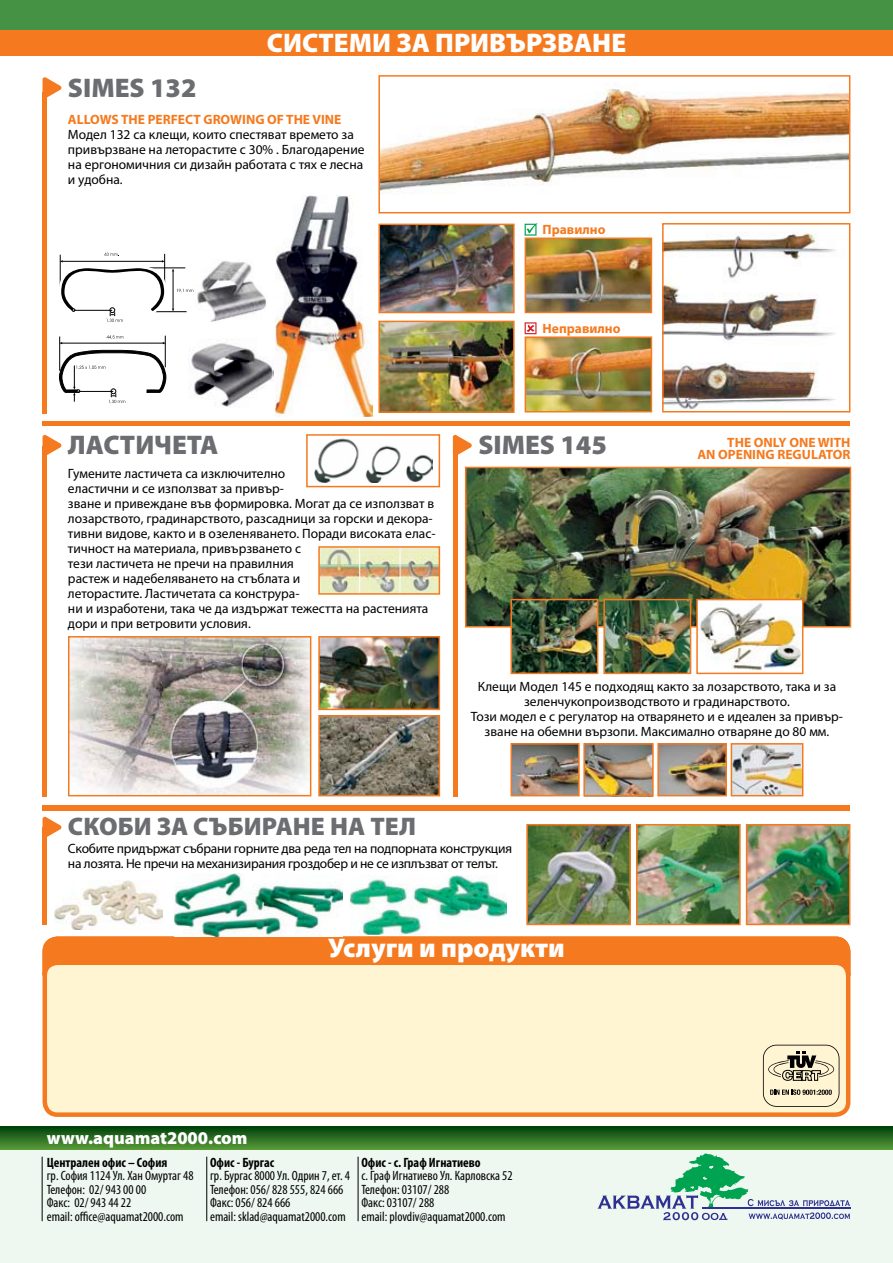
<style>
.page{position:relative;width:893px;height:1263px;background:#fff}
.page>*{position:absolute;margin:0;border:0;box-sizing:border-box;transform-origin:0 0}
.t1{font:900 27px "Myriad Pro";color:#fff}
.t2{font:900 27px "Myriad Pro";color:#6c6d71}
.t3{font:900 25.5px "Myriad Pro";color:#6c6d71}
.t4{font:900 18px "Myriad Pro";color:#fff}
.t5{font:13.5px/15px "Myriad Pro";color:#000}
.t6{font:condensed 13.5px/13.5px "Myriad Pro";color:#000}
.t7{font:13.5px/15px "Myriad Pro";letter-spacing:-.02em;color:#000}
.t8{font:700 13.5px/12px "Myriad Pro";color:#f57a1f;text-align:right}
.t9{font:700 condensed 13.5px "Myriad Pro";color:#000}
</style>
<div class="page">
<img style="left:276px;top:196px;width:96px;height:220px">
<img style="left:381px;top:87px;width:466px;height:108px">
<div style="left:378px;top:75px;width:472px;height:138px;border:2px solid #f57a1f"></div>
<div style="left:0;top:1147px;width:893px;height:116px;background:#eef7f0"></div>
<div style="left:0;top:1127px;width:893px;height:22px;background:linear-gradient(to bottom,#04430f,#529335)"></div>
<svg style="left:598px;top:1153px;width:252px;height:67px"></svg>
<hr style="left:206px;top:1157px;width:1px;height:64px;background:#000">
<hr style="left:42px;top:1157px;width:1px;height:64px;background:#000">
<hr style="left:358px;top:1157px;width:1px;height:64px;background:#000">
<div style="left:0;top:0;width:893px;height:43px;background:#459244"></div>
<div style="left:0;top:30px;width:893px;height:25px;background:#f57a1f"></div>
<hr style="left:43px;top:422px;width:807px;height:4px;background:#f57a1f">
<hr style="left:43px;top:446px;width:4px;height:350px;background:#f57a1f">
<hr style="left:453px;top:446px;width:4px;height:350px;background:#f57a1f">
<svg style="left:43px;top:435px;width:18px;height:20px"></svg>
<svg style="left:453px;top:435px;width:19px;height:21px"></svg>
<img style="left:468px;top:470px;width:380px;height:154px">
<div style="left:465px;top:467px;width:386px;height:160px;border:2px solid #f57a1f"></div>
<div style="left:45px;top:939px;width:803px;height:176px;background:#fff5d2;border-radius:13px"></div>
<div style="left:43px;top:936px;width:807px;height:181px;border:4px solid #f57a1f;border-radius:13px"></div>
<svg style="left:42px;top:934px;width:809px;height:46px"></svg>
<img style="left:381px;top:227px;width:131px;height:83px">
<div style="left:378px;top:224px;width:137px;height:89px;border:2px solid #f57a1f"></div>
<img style="left:193px;top:343px;width:80px;height:64px">
<img style="left:193px;top:261px;width:73px;height:61px">
<img style="left:174px;top:874px;width:169px;height:62px">
<svg style="left:43px;top:77px;width:150px;height:337px"></svg>
<img style="left:381px;top:324px;width:131px;height:86px">
<div style="left:378px;top:321px;width:137px;height:92px;border:2px solid #f57a1f"></div>
<img style="left:665px;top:232px;width:171px;height:177px">
<div style="left:662px;top:223px;width:188px;height:189px;border:2px solid #f57a1f"></div>
<svg style="left:525px;top:322px;width:11px;height:12px"></svg>
<img style="left:528px;top:339px;width:121px;height:70px">
<div style="left:525px;top:336px;width:127px;height:76px;border:2px solid #f57a1f"></div>
<img style="left:528px;top:241px;width:121px;height:69px">
<div style="left:525px;top:238px;width:127px;height:75px;border:2px solid #f57a1f"></div>
<svg style="left:525px;top:223px;width:12px;height:13px"></svg>
<img style="left:321px;top:549px;width:116px;height:43px">
<div style="left:318px;top:546px;width:122px;height:49px;border:2px solid #f57a1f"></div>
<img style="left:513px;top:746px;width:64px;height:47px">
<div style="left:510px;top:743px;width:70px;height:53px;border:2px solid #f57a1f"></div>
<img style="left:586px;top:746px;width:65px;height:47px">
<div style="left:583px;top:743px;width:71px;height:53px;border:2px solid #f57a1f"></div>
<img style="left:660px;top:746px;width:64px;height:47px">
<div style="left:657px;top:743px;width:70px;height:53px;border:2px solid #f57a1f"></div>
<img style="left:734px;top:746px;width:66px;height:47px">
<div style="left:731px;top:743px;width:72px;height:53px;border:2px solid #f57a1f"></div>
<img style="left:513px;top:602px;width:82px;height:69px">
<div style="left:510px;top:599px;width:88px;height:75px;border:2px solid #f57a1f"></div>
<img style="left:606px;top:602px;width:82px;height:69px">
<div style="left:603px;top:599px;width:88px;height:75px;border:2px solid #f57a1f"></div>
<img style="left:699px;top:602px;width:101px;height:69px">
<div style="left:696px;top:599px;width:107px;height:75px;border:2px solid #f57a1f"></div>
<img style="left:321px;top:718px;width:116px;height:75px">
<div style="left:318px;top:715px;width:122px;height:81px;border:2px solid #f57a1f"></div>
<img style="left:321px;top:639px;width:116px;height:68px">
<div style="left:318px;top:636px;width:122px;height:74px;border:2px solid #f57a1f"></div>
<img style="left:71px;top:639px;width:237px;height:154px">
<div style="left:68px;top:636px;width:243px;height:160px;border:2px solid #f57a1f"></div>
<img style="left:314px;top:439px;width:118px;height:43px">
<div style="left:306px;top:434px;width:134px;height:53px;border:2px solid #f57a1f"></div>
<hr style="left:43px;top:827px;width:4px;height:98px;background:#f57a1f">
<div style="left:43px;top:805px;width:807px;height:5px;background:#f57a1f"></div>
<svg style="left:43px;top:817px;width:18px;height:20px"></svg>
<img style="left:749px;top:827px;width:98px;height:95px">
<div style="left:746px;top:824px;width:104px;height:101px;border:2px solid #f57a1f"></div>
<img style="left:639px;top:827px;width:99px;height:95px">
<div style="left:636px;top:824px;width:105px;height:101px;border:2px solid #f57a1f"></div>
<img style="left:351px;top:876px;width:156px;height:58px">
<img style="left:54px;top:880px;width:108px;height:50px">
<img style="left:529px;top:827px;width:99px;height:95px">
<div style="left:526px;top:824px;width:105px;height:101px;border:2px solid #f57a1f"></div>
<svg style="left:763px;top:1045px;width:76px;height:62px"></svg>
<h1 class="t2" style="left:68px;top:72px;width:130px">SIMES 132</h1>
<h1 class="t1" style="left:267px;top:27px;width:361px">СИСТЕМИ ЗА ПРИВЪРЗВАНЕ</h1>
<p class="t8" style="left:68px;top:113px;width:275px">ALLOWS THE PERFECT GROWING OF THE VINE</p>
<p class="t5" style="left:68px;top:127px;width:298px">Модел 132 са клещи, които спестяват времето за привързване на леторастите с 30% . Благодарение на ергономичния си дизайн работата с тях е лесна и удобна.</p>
<p class="t8" style="left:543px;top:223px;width:64px">Правилно</p>
<p class="t8" style="left:543px;top:322px;width:79px">Неправилно</p>
<h1 class="t2" style="left:68px;top:430px;width:152px">ЛАСТИЧЕТА</h1>
<h1 class="t2" style="left:478px;top:430px;width:130px">SIMES 145</h1>
<p class="t5" style="left:68px;top:466px;width:369px">Гумените ластичета са изключително<br>еластични и се използват за привър-<br>зване и привеждане във формировка. Могат да се използват в лозарството, градинарството, разсадници за горски и декора&shy;тивни видове, както и в озеленяването. Поради високата елас&shy;тичност на материала, привързването с<br>тези ластичета не пречи на правилния<br>растеж и надебеляването на стъблата и<br>леторастите. Ластичетата са конструра-<br>ни и изработени, така че да издържат тежестта на растенията дори и при ветровити условия.</p>
<p class="t8" style="left:697px;top:436px;width:155px">THE ONLY ONE WITH<br>AN OPENING REGULATOR</p>
<h2 class="t3" style="left:68px;top:812px;width:350px">СКОБИ ЗА СЪБИРАНЕ НА ТЕЛ</h2>
<p class="t5" style="left:471px;top:678px;width:374px;text-align:center">Клещи Модел 145 е подходящ както за лозарството, така и за зеленчукопроизводството и градинарството.<br>Този модел е с регулатор на отварянето и е идеален за привър&shy;зване на обемни вързопи. Максимално отваряне до 80 мм.</p>
<p class="t7" style="left:68px;top:841px;width:446px">Скобите придържат събрани горните два реда тел на подпорната конструкция на лозята. Не пречи на механизирания гроздобер и не се изплъзват от телът.</p>
<h3 class="t4" style="left:47px;top:1128px;width:202px">www.aquamat2000.com</h3>
<h1 class="t1" style="left:328px;top:933px;width:238px">Услуги и продукти</h1>
<p class="t9" style="left:47px;top:1154px;width:122px">Централен офис – София</p>
<p class="t6" style="left:47px;top:1169px;width:148px">гр. София 1124 Ул. Хан Омуртаг 48<br>Телефон: 02/ 943 00 00<br>Факс: 02/ 943 44 22<br>email: office@aquamat2000.com</p>
<p class="t9" style="left:210px;top:1154px;width:66px">Офис - Бургас</p>
<p class="t6" style="left:210px;top:1169px;width:141px">гр. Бургас 8000 Ул. Одрин 7, ет. 4<br>Телефон: 056/ 828 555, 824 666<br>Факс: 056/ 824 666<br>email: sklad@aquamat2000.com</p>
<p class="t9" style="left:361px;top:1154px;width:121px">Офис - с. Граф Игнатиево</p>
<p class="t6" style="left:361px;top:1169px;width:153px">с. Граф Игнатиево Ул. Карловска 52<br>Телефон: 03107/ 288<br>Факс: 03107/ 288<br>email: plovdiv@aquamat2000.com</p>
</div>
